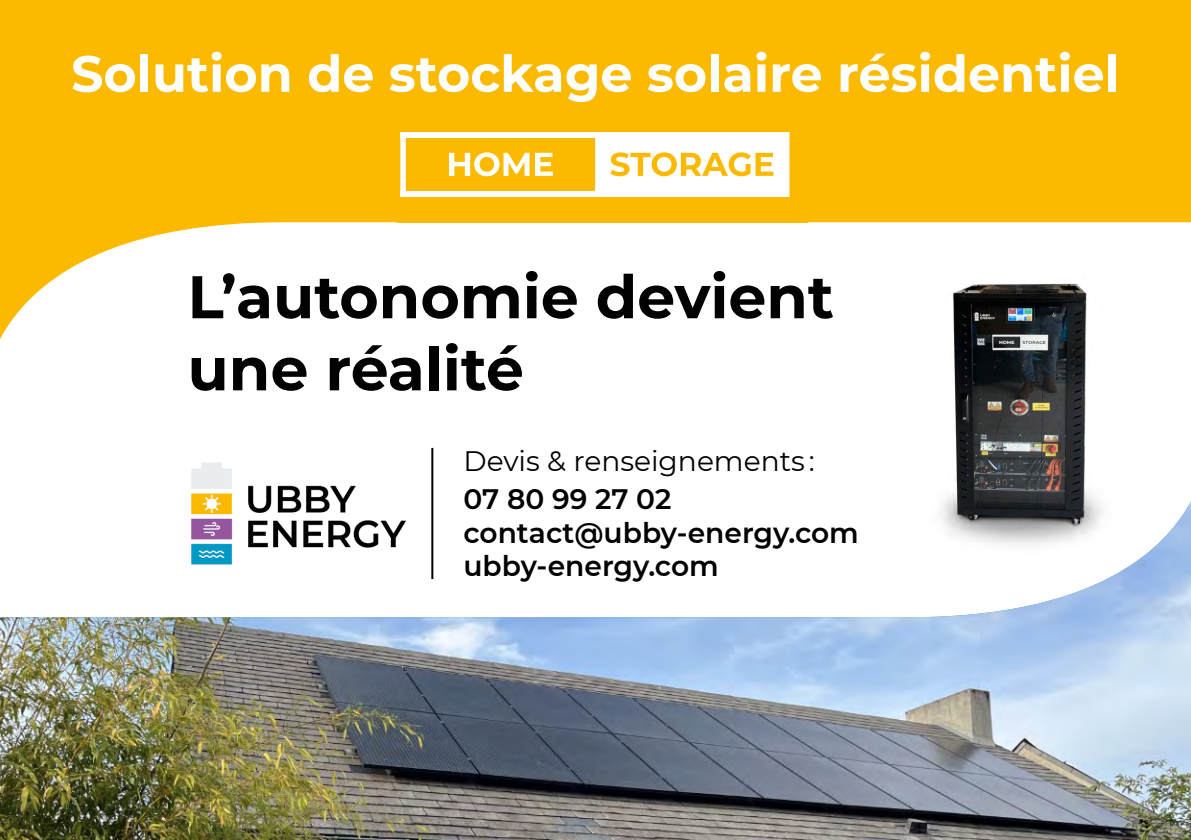
<style>
.page{position:relative;width:1191px;height:840px;background:#fff}
.page>*{position:absolute;margin:0;border:0;box-sizing:border-box;transform-origin:0 0}
.t1{font:700 60px/72px "Montserrat";color:#020203}
.t2{font:700 50.8px "Montserrat";color:#fff}
.t3{font:600 28px/33.8px "Montserrat";color:#020203}
.t4{font:28px "Montserrat";color:#020203}
</style>
<div class="page">
<svg style="left:0;top:0;width:1191px;height:339px;fill:#fbba00"></svg>
<svg style="left:191px;top:448px;width:243px;height:53px"></svg>
<img style="left:0;top:501px;width:1191px;height:338px">
<hr style="left:431px;top:447px;width:2px;height:131px;background:#000">
<div style="left:400px;top:137px;width:195px;height:54px;background:#fbba00"></div>
<svg style="left:449px;top:152px;width:80px;height:24px"></svg>
<svg style="left:535px;top:153px;width:18px;height:23px"></svg>
<svg style="left:595px;top:137px;width:194px;height:87px"></svg>
<div style="left:397px;top:99px;width:405px;height:33px;background:#fbba00"></div>
<div style="left:397px;top:197px;width:411px;height:25px;background:#fbba00"></div>
<div style="left:400px;top:191px;width:389px;height:6px;background:#fff"></div>
<div style="left:400px;top:132px;width:389px;height:5px;background:#fff"></div>
<img style="left:895px;top:112px;width:255px;height:474px">
<h2 class="t2" style="left:71px;top:37px;width:1050px">Solution de stockage solaire résidentiel</h2>
<h1 class="t1" style="left:187px;top:258px;width:648px">L’autonomie devient une réalité</h1>
<p class="t4" style="left:463px;top:441px;width:353px">Devis &amp; renseignements :</p>
<p class="t3" style="left:463px;top:480px;width:397px">07 80 99 27 02 contact@ubby-energy.com ubby-energy.com</p>
</div>
